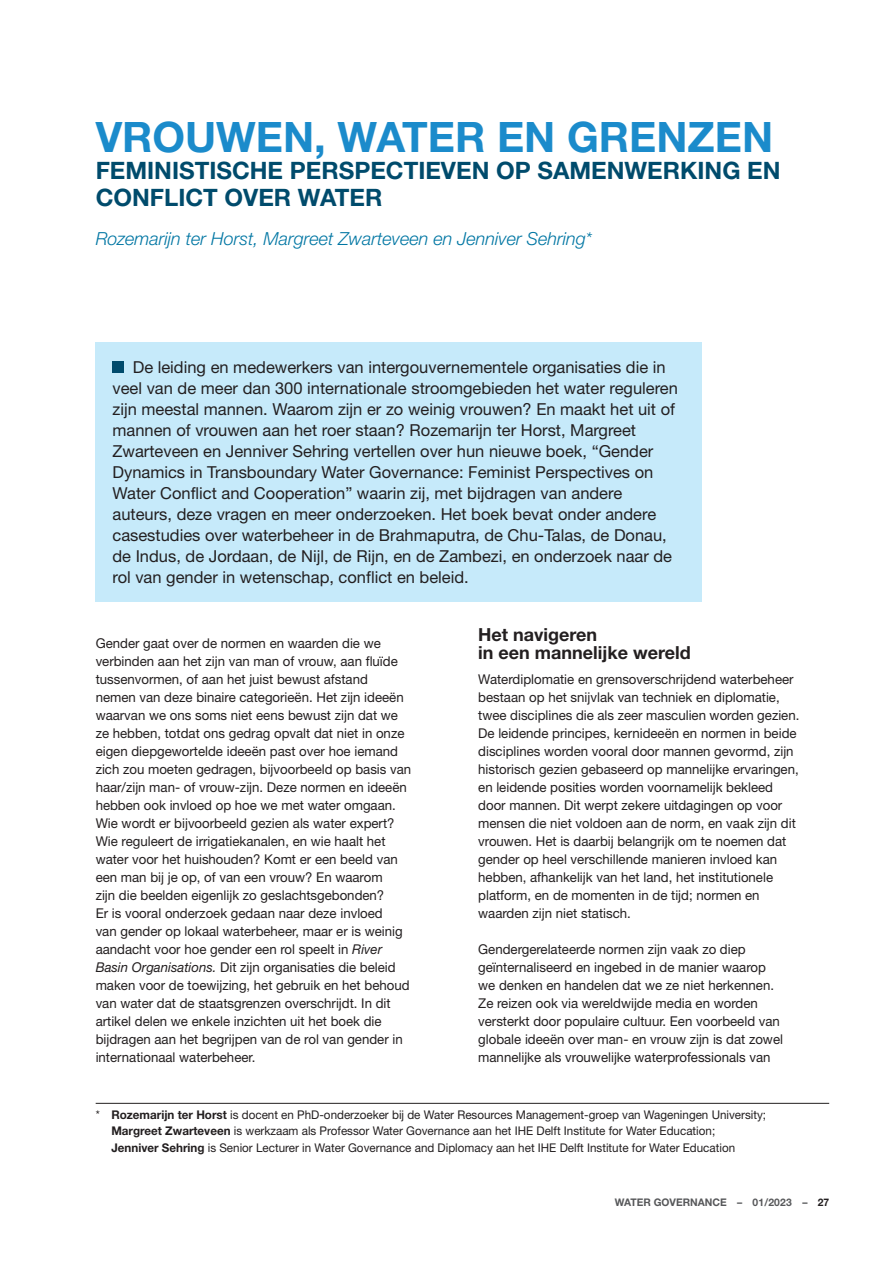
<style>
.page{position:relative;width:893px;height:1263px;background:#fff}
.page>*{position:absolute;margin:0;border:0;box-sizing:border-box;transform-origin:0 0}
.t1{font:700 42px "Helvetica Neue";color:#1b8bcb}
.t2{font:700 24px/27px "Helvetica Neue";color:#004b6c}
.t3{font:italic 300 18px "Helvetica Neue";color:#0076a3}
.t4{font:700 18px/18px "Helvetica Neue";color:#231f20}
.t5{font:16.5px/21px "Helvetica Neue";color:#231f20}
.t6{font:13.5px/18px "Helvetica Neue";color:#231f20}
.t7{font:12px/16.5px "Helvetica Neue";color:#231f20}
.t8{font:700 10.5px "Helvetica Neue";color:#57585a}
.s1{font-style:italic}
.s2{font-weight:700}
.s3{color:#231f20}
</style>
<div class="page">
<div style="left:95px;top:342px;width:607px;height:259px;background:#c6eafa"></div>
<hr style="left:96px;top:1103px;width:733px;height:1px;background:#231f20">
<div style="left:112px;top:361px;width:12px;height:12px;background:#004b6c"></div>
<h1 class="t1" style="left:96px;top:111px;width:679px">VROUWEN, WATER EN GRENZEN</h1>
<h2 class="t2" style="left:96px;top:156px;width:686px">FEMINISTISCHE PERSPECTIEVEN OP SAMENWERKING EN<br>CONFLICT OVER WATER</h2>
<h3 class="t3" style="left:96px;top:228px;width:498px">Rozemarijn ter Horst, Margreet Zwarteveen en Jenniver Sehring*</h3>
<p class="t5" style="left:112px;top:356px;width:567px;text-indent:20px">De leiding en medewerkers van intergouvernementele organisaties die in veel van de meer dan 300 internationale stroomgebieden het water reguleren zijn meestal mannen. Waarom zijn er zo weinig vrouwen? En maakt het uit of mannen of vrouwen aan het roer staan? Rozemarijn ter Horst, Margreet Zwarteveen en Jenniver Sehring vertellen over hun nieuwe boek, “Gender Dynamics in Transboundary Water Governance: Feminist Perspectives on Water Conflict and Cooperation” waarin zij, met bijdragen van andere auteurs, deze vragen en meer onderzoeken. Het boek bevat onder andere casestudies over waterbeheer in de Brahmaputra, de Chu-Talas, de Donau, de Indus, de Jordaan, de Nijl, de Rijn, en de Zambezi, en onderzoek naar de rol van gender in wetenschap, conflict en beleid.</p>
<p class="t6" style="left:96px;top:634px;width:317px">Gender gaat over de normen en waarden die we verbinden aan het zijn van man of vrouw, aan fluïde tussenvormen, of aan het juist bewust afstand nemen van deze binaire categorieën. Het zijn ideeën waarvan we ons soms niet eens bewust zijn dat we ze hebben, totdat ons gedrag opvalt dat niet in onze eigen diepgewortelde ideeën past over hoe iemand zich zou moeten gedragen, bijvoorbeeld op basis van haar/zijn man- of vrouw-zijn. Deze normen en ideeën hebben ook invloed op hoe we met water omgaan.<br>Wie wordt er bijvoorbeeld gezien als water expert?<br>Wie reguleert de irrigatiekanalen, en wie haalt het water voor het huishouden? Komt er een beeld van een man bij je op, of van een vrouw? En waarom<br>zijn die beelden eigenlijk zo geslachtsgebonden?<br>Er is vooral onderzoek gedaan naar deze invloed<br>van gender op lokaal waterbeheer, maar er is weinig aandacht voor hoe gender een rol speelt in <span class="s1">River Basin Organisations.</span> Dit zijn organisaties die beleid maken voor de toewijzing, het gebruik en het behoud van water dat de staatsgrenzen overschrijdt. In dit artikel delen we enkele inzichten uit het boek die bijdragen aan het begrijpen van de rol van gender in internationaal waterbeheer.</p>
<h3 class="t4" style="left:478px;top:625px;width:214px">Het navigeren<br>in een mannelijke wereld</h3>
<p class="t6" style="left:478px;top:670px;width:323px">Waterdiplomatie en grensoverschrijdend waterbeheer bestaan op het snijvlak van techniek en diplomatie, twee disciplines die als zeer masculien worden gezien.<br>De leidende principes, kernideeën en normen in beide disciplines worden vooral door mannen gevormd, zijn historisch gezien gebaseerd op mannelijke ervaringen, en leidende posities worden voornamelijk bekleed door mannen. Dit werpt zekere uitdagingen op voor mensen die niet voldoen aan de norm, en vaak zijn dit vrouwen. Het is daarbij belangrijk om te noemen dat gender op heel verschillende manieren invloed kan hebben, afhankelijk van het land, het institutionele platform, en de momenten in de tijd; normen en waarden zijn niet statisch.</p>
<p class="t6" style="left:478px;top:940px;width:306px">Gendergerelateerde normen zijn vaak zo diep geïnternaliseerd en ingebed in de manier waarop we denken en handelen dat we ze niet herkennen.<br>Ze reizen ook via wereldwijde media en worden versterkt door populaire cultuur. Een voorbeeld van globale ideeën over man- en vrouw zijn is dat zowel mannelijke als vrouwelijke waterprofessionals van</p>
<p class="t7" style="left:111px;top:1106px;width:656px;text-indent:-16px">* <span class="s2">Rozemarijn ter Horst</span> is docent en PhD-onderzoeker bij de Water Resources Management-groep van Wageningen University;<br><span class="s2">Margreet Zwarteveen</span> is werkzaam als Professor Water Governance aan het IHE Delft Institute for Water Education;<br><span class="s2">Jenniver Sehring</span> is Senior Lecturer in Water Governance and Diplomacy aan het IHE Delft Institute for Water Education</p>
<p class="t8" style="left:615px;top:1196px;width:216px">WATER GOVERNANCE – 01/2023 – <span class="s3">27</span></p>
</div>
